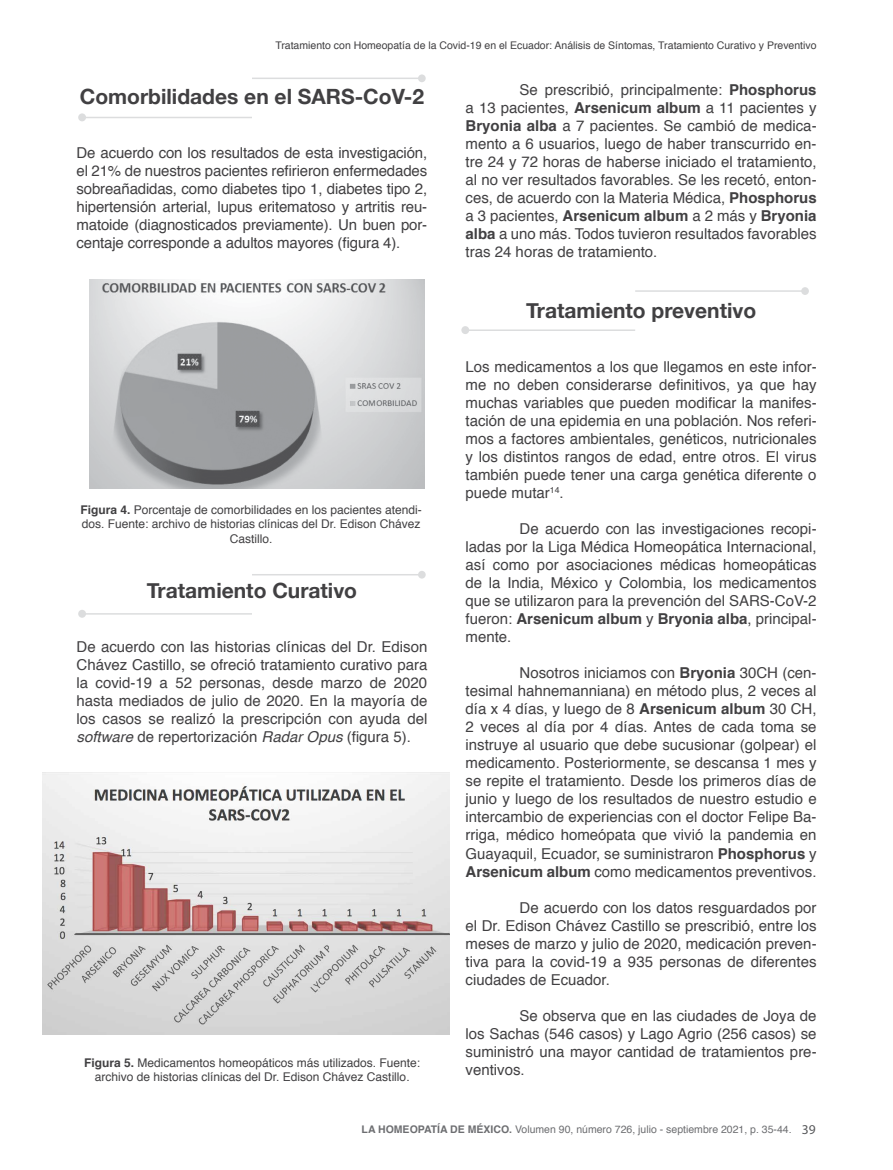
<style>
.page{position:relative;width:893px;height:1170px;background:#fff}
.page>*{position:absolute;margin:0;border:0;box-sizing:border-box;transform-origin:0 0}
.t1{font:700 21px "Helvetica Neue";color:#414042}
.t2{font:15px/18px "Helvetica";color:#414042;text-align:justify}
.t3{font:12px/14.4px "Helvetica";color:#414042;text-align:center}
.t4{font:10.5px "Helvetica";color:#414042}
.t5{font:10.5px "Helvetica";color:#6d6e71}
.s1{font-weight:700}
.s2{font-style:italic}
.s3{font-family:"Myriad Pro";font-size:13.5px;color:#58595b}
</style>
<div class="page">
<div style="left:461px;top:326px;width:8px;height:8px;background:#dcddde;border-radius:50%"></div>
<hr style="left:465px;top:329px;width:170px;height:2px;background:#dcddde">
<div style="left:801px;top:287px;width:8px;height:8px;background:#dcddde;border-radius:50%"></div>
<hr style="left:635px;top:290px;width:170px;height:2px;background:#dcddde">
<div style="left:78px;top:113px;width:8px;height:8px;background:#dcddde;border-radius:50%"></div>
<hr style="left:82px;top:117px;width:170px;height:1px;background:#dcddde">
<div style="left:418px;top:74px;width:8px;height:8px;background:#dcddde;border-radius:50%"></div>
<hr style="left:252px;top:78px;width:170px;height:1px;background:#dcddde">
<div style="left:78px;top:609px;width:8px;height:8px;background:#dcddde;border-radius:50%"></div>
<hr style="left:82px;top:613px;width:170px;height:1px;background:#dcddde">
<div style="left:418px;top:570px;width:8px;height:8px;background:#dcddde;border-radius:50%"></div>
<hr style="left:252px;top:574px;width:170px;height:1px;background:#dcddde">
<img style="left:89px;top:279px;width:335px;height:209px">
<img style="left:43px;top:772px;width:407px;height:262px">
<p class="t4" style="left:275px;top:37px;width:543px">Tratamiento con Homeopatía de la Covid-19 en el Ecuador: Análisis de Síntomas, Tratamiento Curativo y Preventivo</p>
<h1 class="t1" style="left:80px;top:80px;width:346px">Comorbilidades en el SARS-CoV-2</h1>
<p class="t2" style="left:466px;top:81px;width:353px;text-indent:54px">Se prescribió, principalmente: <span class="s1">Phosphorus </span>a 13 pacientes, <span class="s1">Arsenicum album</span> a 11 pacientes y <span class="s1">Bryonia alba</span> a 7 pacientes. Se cambió de medica‑ mento a 6 usuarios, luego de haber transcurrido en‑ tre 24 y 72 horas de haberse iniciado el tratamiento, al no ver resultados favorables. Se les recetó, enton‑ ces, de acuerdo con la Materia Médica, <span class="s1">Phosphorus </span>a 3 pacientes, <span class="s1">Arsenicum album</span> a 2 más y <span class="s1">Bryonia alba</span> a uno más. Todos tuvieron resultados favorables tras 24 horas de tratamiento.</p>
<p class="t2" style="left:77px;top:144px;width:352px">De acuerdo con los resultados de esta investigación, el 21% de nuestros pacientes refirieron enfermedades sobreañadidas, como diabetes tipo 1, diabetes tipo 2, hipertensión arterial, lupus eritematoso y artritis reu‑ matoide (diagnosticados previamente). Un buen por‑ centaje corresponde a adultos mayores (figura 4).</p>
<p class="t3" style="left:80px;top:503px;width:343px"><span class="s1">Figura 4.</span> Porcentaje de comorbilidades en los pacientes atendi‑ dos. Fuente: archivo de historias clínicas del Dr. Edison Chávez<br>Castillo.</p>
<h1 class="t1" style="left:147px;top:573px;width:212px">Tratamiento Curativo</h1>
<p class="t2" style="left:77px;top:637px;width:352px">De acuerdo con las historias clínicas del Dr. Edison Chávez Castillo, se ofreció tratamiento curativo para la covid-19 a 52 personas, desde marzo de 2020 hasta mediados de julio de 2020. En la mayoría de los casos se realizó la prescripción con ayuda del <span class="s2">software</span> de repertorización <span class="s2">Radar Opus</span> (figura 5).</p>
<p class="t3" style="left:84px;top:1055px;width:338px"><span class="s1">Figura 5.</span> Medicamentos homeopáticos más utilizados. Fuente: archivo de historias clínicas del Dr. Edison Chávez Castillo.</p>
<h1 class="t1" style="left:526px;top:294px;width:232px">Tratamiento preventivo</h1>
<p class="t2" style="left:466px;top:358px;width:353px">Los medicamentos a los que llegamos en este infor‑ me no deben considerarse definitivos, ya que hay muchas variables que pueden modificar la manifes‑ tación de una epidemia en una población. Nos referi‑ mos a factores ambientales, genéticos, nutricionales y los distintos rangos de edad, entre otros. El virus también puede tener una carga genética diferente o puede mutar<sup>14</sup>.</p>
<p class="t2" style="left:466px;top:520px;width:353px;text-indent:54px">De acuerdo con las investigaciones recopi‑ ladas por la Liga Médica Homeopática Internacional, así como por asociaciones médicas homeopáticas de la India, México y Colombia, los medicamentos que se utilizaron para la prevención del SARS-CoV-2 fueron: <span class="s1">Arsenicum album</span> y <span class="s1">Bryonia alba</span>, principal‑ mente.</p>
<p class="t2" style="left:466px;top:664px;width:353px;text-indent:54px">Nosotros iniciamos con <span class="s1">Bryonia</span> 30CH (cen‑ tesimal hahnemanniana) en método plus, 2 veces al día x 4 días, y luego de 8 <span class="s1">Arsenicum album</span> 30 CH, 2 veces al día por 4 días. Antes de cada toma se instruye al usuario que debe sucusionar (golpear) el medicamento. Posteriormente, se descansa 1 mes y se repite el tratamiento. Desde los primeros días de junio y luego de los resultados de nuestro estudio e intercambio de experiencias con el doctor Felipe Ba‑ rriga, médico homeópata que vivió la pandemia en Guayaquil, Ecuador, se suministraron <span class="s1">Phosphorus</span> y <span class="s1">Arsenicum album</span> como medicamentos preventivos.</p>
<p class="t2" style="left:466px;top:898px;width:352px;text-indent:54px">De acuerdo con los datos resguardados por el Dr. Edison Chávez Castillo se prescribió, entre los meses de marzo y julio de 2020, medicación preven‑ tiva para la covid-19 a 935 personas de diferentes ciudades de Ecuador.</p>
<p class="t2" style="left:466px;top:1006px;width:352px;text-indent:54px">Se observa que en las ciudades de Joya de los Sachas (546 casos) y Lago Agrio (256 casos) se suministró una mayor cantidad de tratamientos pre‑ ventivos.</p>
<p class="t5" style="left:362px;top:1120px;width:455px"><span class="s1">LA HOMEOPATÍA DE MÉXICO.</span> Volumen 90, número 726, julio - septiembre 2021, p. 35-44. <span class="s3">39</span></p>
</div>
